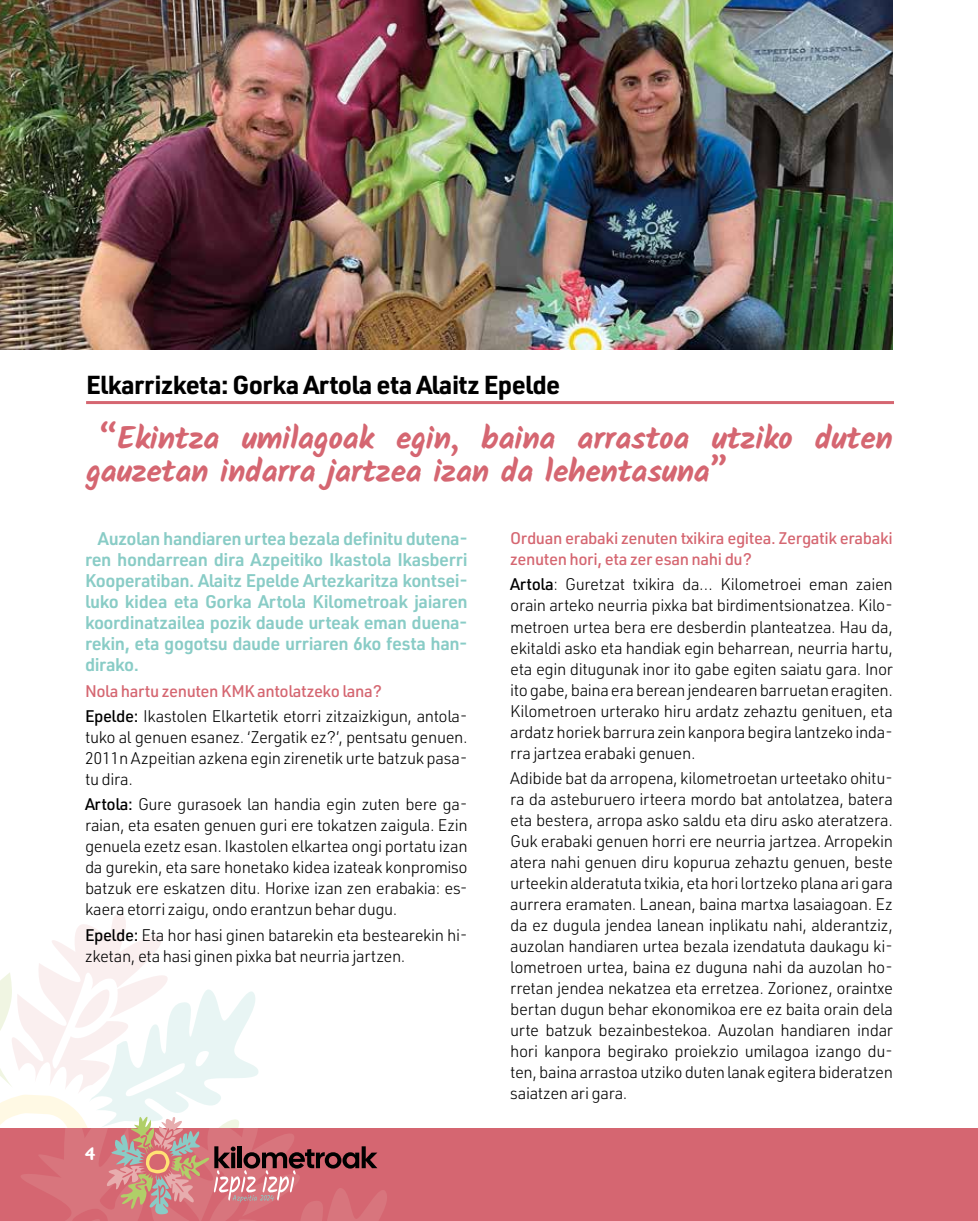
<style>
.page{position:relative;width:978px;height:1221px;background:#fff}
.page>*{position:absolute;margin:0;border:0;box-sizing:border-box;transform-origin:0 0}
.t1{font:700 31.5px/33px "Kalam";letter-spacing:-.01em;color:#d56671}
.t2{font:700 25.5px "URWDIN Arabic";letter-spacing:-.025em;color:#000}
.t3{font:19.5px "Pochi DEMO";color:#fff}
.t4{font:600 18px/21px "URWDIN Arabic";letter-spacing:-.025em;color:#89ccc6;text-align:justify}
.t5{font:300 16.5px/21px "URWDIN Arabic";letter-spacing:-.025em;color:#000;text-align:justify}
.t6{font:500 16.5px/21px "URWDIN Arabic";letter-spacing:-.025em;color:#d56671}
.s1{font-weight:500;color:#d56671}
.s2{font-weight:500}
</style>
<div class="page">
<img style="left:0;top:0;width:893px;height:349px">
<hr style="left:86px;top:401px;width:808px;height:3px;background:#d56671">
<div style="left:0;top:1128px;width:978px;height:92px;background:#d56671"></div>
<svg style="left:0;top:914px;width:387px;height:306px"></svg>
<h2 class="t2" style="left:86px;top:370px;width:476px">Elkarrizketa: Gorka Artola eta Alaitz Epelde</h2>
<h1 class="t1" style="left:86px;top:421px;width:808px;text-indent:13px">“Ekintza umilagoak egin, baina arrastoa utziko duten gauzetan indarra jartzea izan da lehentasuna”</h1>
<p class="t4" style="left:85px;top:528px;width:384px;text-indent:13px">Auzolan handiaren urtea bezala definitu dutena&shy;ren hondarrean dira Azpeitiko Ikastola Ikasberri Kooperatiban. Alaitz Epelde Artezkaritza kontsei&shy;luko kidea eta Gorka Artola Kilometroak jaiaren koordinatzailea pozik daude urteak eman duena&shy;rekin, eta gogotsu daude urriaren 6ko festa han&shy;dirako.</p>
<p class="t5" style="left:85px;top:678px;width:384px;line-height:25.2px"><span class="s1">Nola hartu zenuten KMK antolatzeko lana?<br></span><span class="s2">Epelde:</span> Ikastolen Elkartetik etorri zitzaizkigun, antola-</p>
<p class="t5" style="left:85px;top:726px;width:384px">tuko al genuen esanez. ‘Zergatik ez?’, pentsatu genuen.<br>2011n Azpeitian azkena egin zirenetik urte batzuk pasa&shy;tu dira.</p>
<p class="t5" style="left:85px;top:794px;width:384px"><span class="s2">Artola:</span> Gure gurasoek lan handia egin zuten bere ga&shy;raian, eta esaten genuen guri ere tokatzen zaigula. Ezin genuela ezetz esan. Ikastolen elkartea ongi portatu izan da gurekin, eta sare honetako kidea izateak konpromiso batzuk ere eskatzen ditu. Horixe izan zen erabakia: es&shy;kaera etorri zaigu, ondo erantzun behar dugu.</p>
<p class="t5" style="left:85px;top:924px;width:384px"><span class="s2">Epelde:</span> Eta hor hasi ginen batarekin eta bestearekin hi&shy;zketan, eta hasi ginen pixka bat neurria jartzen.</p>
<p class="t3" style="left:85px;top:1144px;width:12px">4</p>
<p class="t6" style="left:510px;top:528px;width:384px">Orduan erabaki zenuten txikira egitea. Zergatik erabaki zenuten hori, eta zer esan nahi du?</p>
<p class="t5" style="left:510px;top:574px;width:384px"><span class="s2">Artola</span>: Guretzat txikira da… Kilometroei eman zaien orain arteko neurria pixka bat birdimentsionatzea. Kilo&shy;metroen urtea bera ere desberdin planteatzea. Hau da, ekitaldi asko eta handiak egin beharrean, neurria hartu, eta egin ditugunak inor ito gabe egiten saiatu gara. Inor ito gabe, baina era berean jendearen barruetan eragiten.<br>Kilometroen urterako hiru ardatz zehaztu genituen, eta ardatz horiek barrura zein kanpora begira lantzeko inda&shy;rra jartzea erabaki genuen.</p>
<p class="t5" style="left:510px;top:767px;width:384px">Adibide bat da arropena, kilometroetan urteetako ohitu&shy;ra da asteburuero irteera mordo bat antolatzea, batera eta bestera, arropa asko saldu eta diru asko ateratzera.<br>Guk erabaki genuen horri ere neurria jartzea. Arropekin atera nahi genuen diru kopurua zehaztu genuen, beste urteekin alderatuta txikia, eta hori lortzeko plana ari gara aurrera eramaten. Lanean, baina martxa lasaiagoan. Ez da ez dugula jendea lanean inplikatu nahi, alderantziz, auzolan handiaren urtea bezala izendatuta daukagu ki&shy;lometroen urtea, baina ez duguna nahi da auzolan ho&shy;rretan jendea nekatzea eta erretzea. Zorionez, oraintxe bertan dugun behar ekonomikoa ere ez baita orain dela urte batzuk bezainbestekoa. Auzolan handiaren indar hori kanpora begirako proiekzio umilagoa izango du&shy;ten, baina arrastoa utziko duten lanak egitera bideratzen saiatzen ari gara.</p>
</div>
